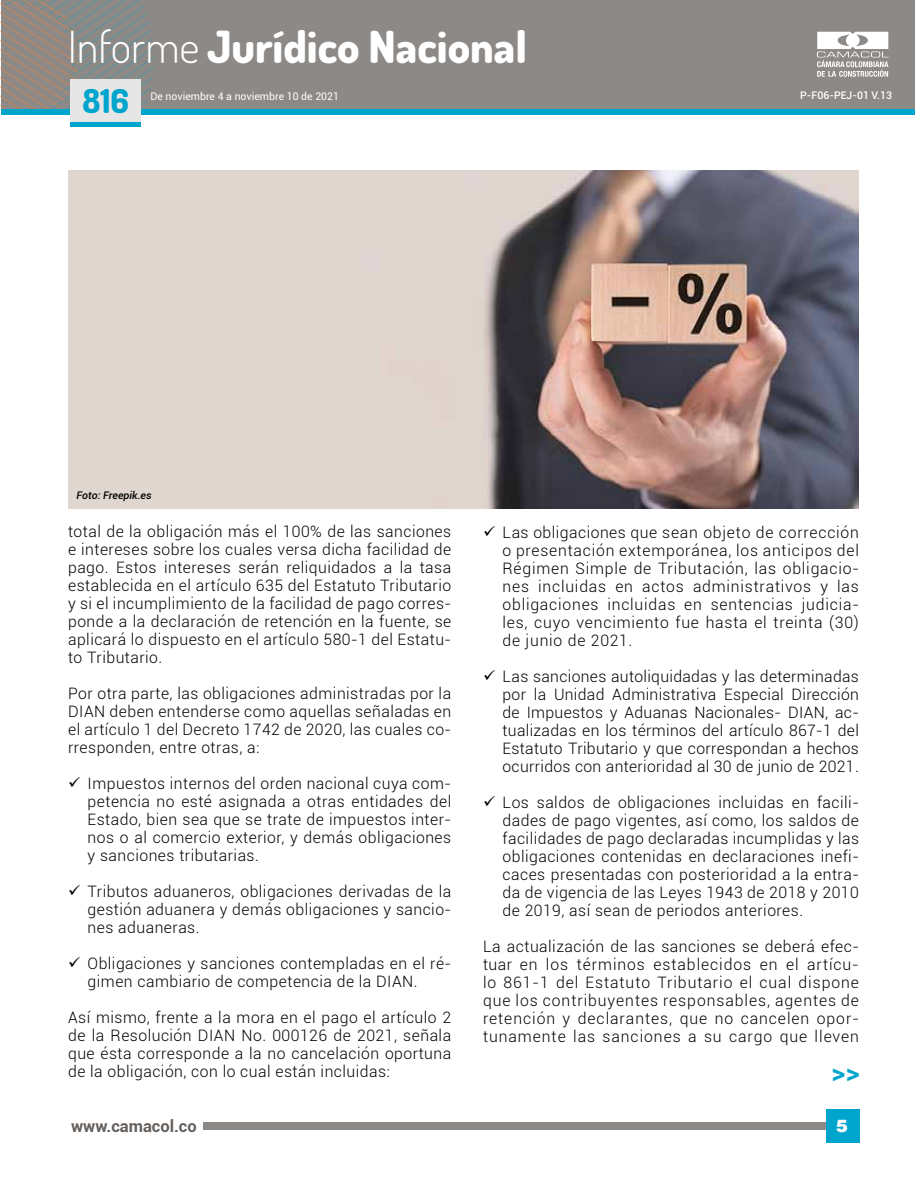
<style>
.page{position:relative;width:915px;height:1191px;background:#fff}
.page>*{position:absolute;margin:0;border:0;box-sizing:border-box;transform-origin:0 0}
.t1{font:800 44.25px "Dosis";color:#fff}
.t2{font:800 33px "Dosis";color:#00a5ce}
.t3{font:700 27px "Roboto";color:#00a5ce}
.t4{font:900 19.5px "Roboto";color:#fff}
.t5{font:900 19.5px "Helvetica";color:#fff}
.t6{font:700 16.5px "Roboto";color:#66605c}
.t7{font:300 15.75px/18px "Roboto";letter-spacing:.03em;color:#000;text-align:justify}
.t8{font:10.5px "Roboto";color:#fff}
.t9{font:500 10.5px "Roboto";color:#fff}
.t10{font:italic 500 10.5px "Roboto";color:#000}
.s1{font-weight:300}
</style>
<div class="page">
<div style="left:203px;top:1122px;width:655px;height:7px;background:#8c8986"></div>
<div style="left:825px;top:1109px;width:33px;height:34px;background:#00a5ce"></div>
<div style="left:1px;top:0;width:913px;height:108px;background:#8c8986"></div>
<div style="left:1px;top:109px;width:913px;height:5px;background:#00a5ce"></div>
<svg style="left:1px;top:0;width:158px;height:109px"></svg>
<svg style="left:816px;top:32px;width:72px;height:45px"></svg>
<div style="left:70px;top:122px;width:70px;height:5px;background:#00a5ce"></div>
<div style="left:70px;top:79px;width:70px;height:43px;background:#e7e6e6"></div>
<img style="left:68px;top:170px;width:790px;height:338px">
<h1 class="t1" style="left:68px;top:18px;width:460px"><span class="s1">Informe</span> Jurídico Nacional</h1>
<h2 class="t2" style="left:82px;top:80px;width:48px">816</h2>
<p class="t8" style="left:150px;top:89px;width:190px">De noviembre 4 a noviembre 10 de 2021</p>
<p class="t10" style="left:77px;top:488px;width:76px">Foto: Freepik.es</p>
<p class="t9" style="left:800px;top:87px;width:93px">P-F06-PEJ-01 V.13</p>
<p class="t7" style="left:68px;top:522px;width:384px">total de la obligación más el 100% de las sanciones e intereses sobre los cuales versa dicha facilidad de pago. Estos intereses serán reliquidados a la tasa establecida en el artículo 635 del Estatuto Tributario y si el incumplimiento de la facilidad de pago corres&shy;ponde a la declaración de retención en la fuente, se aplicará lo dispuesto en el artículo 580-1 del Estatu&shy;to Tributario.</p>
<p class="t7" style="left:68px;top:684px;width:384px">Por otra parte, las obligaciones administradas por la DIAN deben entenderse como aquellas señaladas en el artículo 1 del Decreto 1742 de 2020, las cuales co&shy;rresponden, entre otras, a:</p>
<p class="t7" style="left:88px;top:774px;width:365px;text-indent:-19px">✓ Impuestos internos del orden nacional cuya com&shy;petencia no esté asignada a otras entidades del Estado, bien sea que se trate de impuestos inter&shy;nos o al comercio exterior, y demás obligaciones y sanciones tributarias.</p>
<p class="t7" style="left:88px;top:882px;width:365px;text-indent:-19px">✓ Tributos aduaneros, obligaciones derivadas de la gestión aduanera y demás obligaciones y sancio&shy;nes aduaneras.</p>
<p class="t7" style="left:88px;top:954px;width:365px;text-indent:-19px">✓ Obligaciones y sanciones contempladas en el ré&shy;gimen cambiario de competencia de la DIAN.</p>
<p class="t7" style="left:68px;top:1008px;width:384px">Así mismo, frente a la mora en el pago el artículo 2 de la Resolución DIAN No. 000126 de 2021, señala que ésta corresponde a la no cancelación oportuna de la obligación, con lo cual están incluidas:</p>
<p class="t7" style="left:502px;top:522px;width:358px;text-indent:-19px">✓ Las obligaciones que sean objeto de corrección o presentación extemporánea, los anticipos del Régimen Simple de Tributación, las obligacio&shy;nes incluidas en actos administrativos y las obligaciones incluidas en sentencias judicia&shy;les, cuyo vencimiento fue hasta el treinta (30) de junio de 2021.</p>
<p class="t7" style="left:502px;top:666px;width:358px;text-indent:-19px">✓ Las sanciones autoliquidadas y las determinadas por la Unidad Administrativa Especial Dirección de Impuestos y Aduanas Nacionales- DIAN, ac&shy;tualizadas en los términos del artículo 867-1 del Estatuto Tributario y que correspondan a hechos ocurridos con anterioridad al 30 de junio de 2021.</p>
<p class="t7" style="left:502px;top:792px;width:358px;text-indent:-19px">✓ Los saldos de obligaciones incluidas en facili&shy;dades de pago vigentes, así como, los saldos de facilidades de pago declaradas incumplidas y las obligaciones contenidas en declaraciones inefi&shy;caces presentadas con posterioridad a la entra&shy;da de vigencia de las Leyes 1943 de 2018 y 2010 de 2019, así sean de periodos anteriores.</p>
<p class="t7" style="left:483px;top:936px;width:377px">La actualización de las sanciones se deberá efec&shy;tuar en los términos establecidos en el artícu&shy;lo 861-1 del Estatuto Tributario el cual dispone que los contribuyentes responsables, agentes de retención y declarantes, que no cancelen opor&shy;tunamente las sanciones a su cargo que lleven</p>
<h3 class="t3" style="left:831px;top:1052px;width:30px">&gt;&gt;</h3>
<p class="t6" style="left:71px;top:1114px;width:127px">www.camacol.co</p>
<p class="t4" style="left:836px;top:1114px;width:13px">1</p>
<p class="t5" style="left:836px;top:1118px;width:13px">5</p>
</div>
